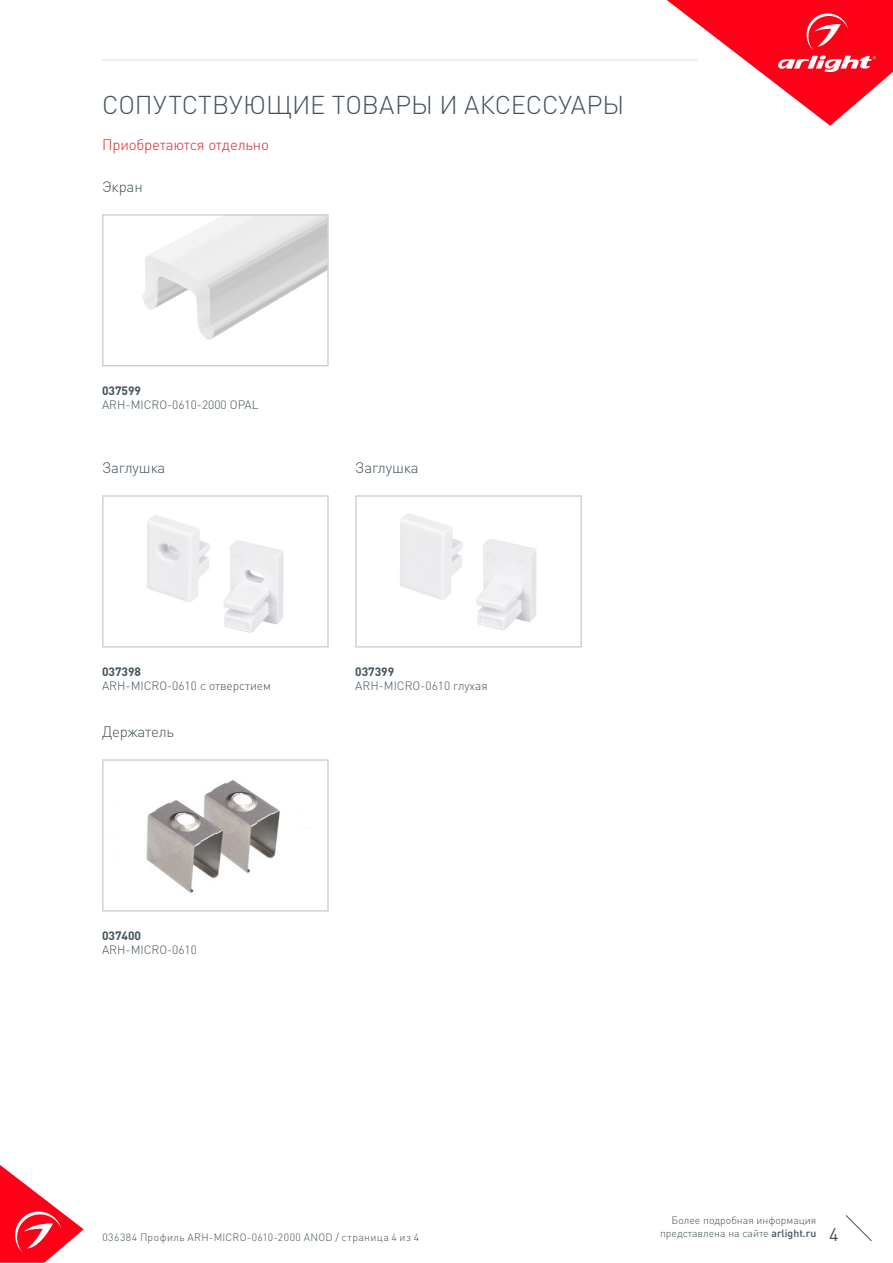
<style>
.page{position:relative;width:893px;height:1263px;background:#fff}
.page>*{position:absolute;margin:0;border:0;box-sizing:border-box;transform-origin:0 0}
.t1{font:300 25.5px "DIN Pro";color:#425159}
.t2{font:18px "DIN Pro";color:#425159}
.t3{font:300 15px "DIN Pro";letter-spacing:-.01em;color:#425159}
.t4{font:300 15px "DIN Pro";letter-spacing:-.01em;color:#d5262a}
.t5{font:300 12px/14.4px "DIN Pro";color:#425159}
.t6{font:300 10.5px "DIN Pro";color:#425159}
.t7{font:300 10.5px "DIN Pro";letter-spacing:.04em;color:#425159}
.s1{font-weight:700}
.s2{font-weight:500}
</style>
<div class="page">
<svg style="left:0;top:1165px;width:84px;height:98px"></svg>
<svg style="left:845px;top:1215px;width:27px;height:26px"></svg>
<svg style="left:667px;top:0;width:226px;height:126px"></svg>
<hr style="left:102px;top:60px;width:595px;height:1px;background:#dcdddf">
<img style="left:143px;top:217px;width:183px;height:123px">
<div style="left:102px;top:214px;width:227px;height:152px;border:2px solid #d1d2d4"></div>
<img style="left:147px;top:515px;width:137px;height:118px">
<div style="left:102px;top:495px;width:227px;height:153px;border:2px solid #d1d2d4"></div>
<img style="left:400px;top:513px;width:137px;height:117px">
<div style="left:355px;top:495px;width:227px;height:153px;border:2px solid #d1d2d4"></div>
<img style="left:146px;top:780px;width:134px;height:113px">
<div style="left:102px;top:759px;width:227px;height:153px;border:2px solid #d1d2d4"></div>
<p class="t1" style="left:102px;top:87px;width:524px">СОПУТСТВУЮЩИЕ ТОВАРЫ И АКСЕССУАРЫ</p>
<p class="t4" style="left:102px;top:134px;width:168px">Приобретаются отдельно</p>
<p class="t3" style="left:102px;top:177px;width:42px">Экран</p>
<p class="t5" style="left:102px;top:383px;width:158px"><span class="s1">037599<br></span>ARH-MICRO-0610-2000 OPAL</p>
<p class="t3" style="left:102px;top:458px;width:65px">Заглушка</p>
<p class="t3" style="left:355px;top:458px;width:65px">Заглушка</p>
<p class="t5" style="left:102px;top:664px;width:170px"><span class="s1">037398<br></span>ARH-MICRO-0610 с отверстием</p>
<p class="t5" style="left:355px;top:664px;width:134px"><span class="s1">037399<br></span>ARH-MICRO-0610 глухая</p>
<p class="t3" style="left:102px;top:722px;width:73px">Держатель</p>
<p class="t5" style="left:102px;top:928px;width:96px"><span class="s1">037400<br></span>ARH-MICRO-0610</p>
<p class="t6" style="left:672px;top:1213px;width:146px">Более подробная информация</p>
<p class="t6" style="left:660px;top:1226px;width:158px">представлена на сайте <span class="s2">arlight.ru</span></p>
<p class="t7" style="left:102px;top:1230px;width:318px">036384 Профиль ARH-MICRO-0610-2000 ANOD / страница 4 из 4</p>
<h2 class="t2" style="left:829px;top:1222px;width:11px">4</h2>
</div>
